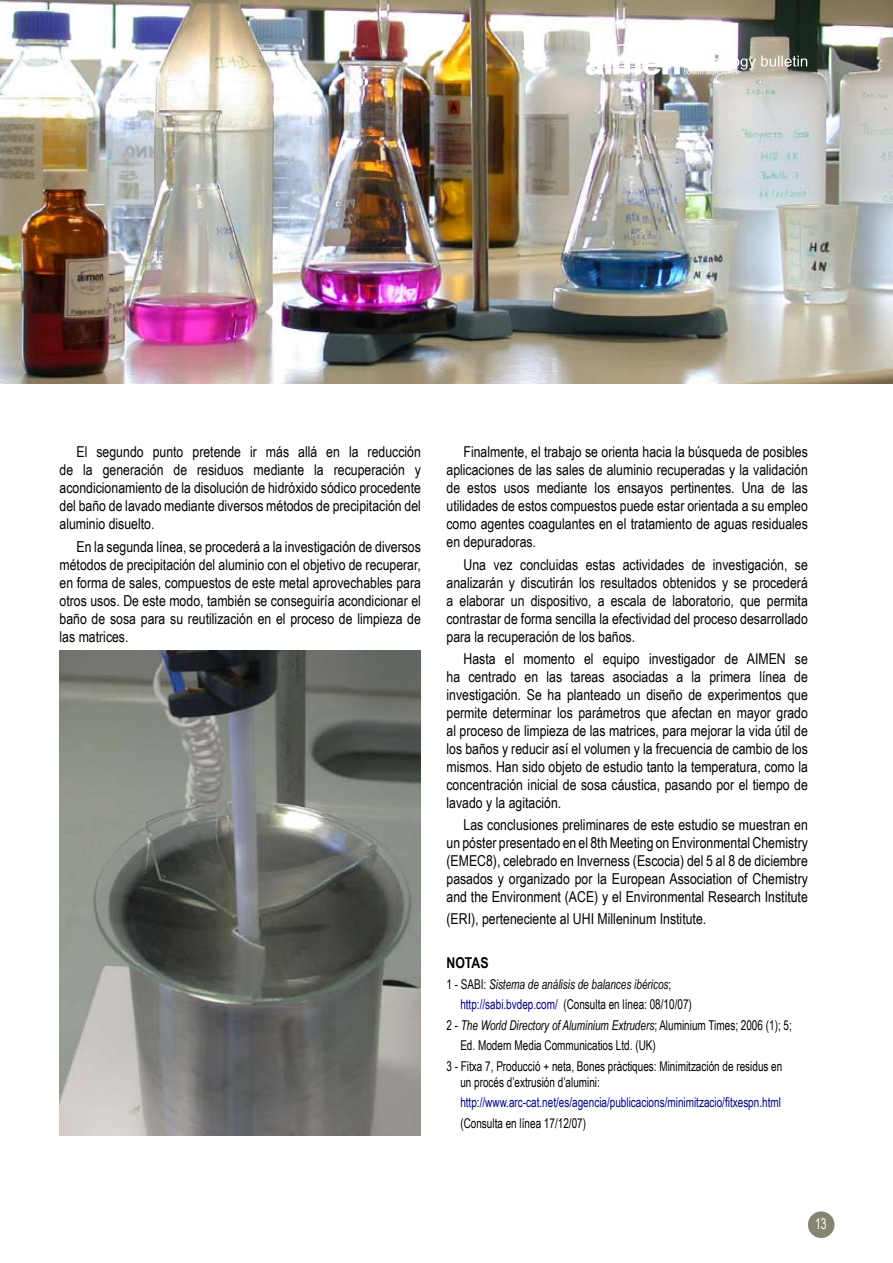
<style>
.page{position:relative;width:893px;height:1263px;background:#fff}
.page>*{position:absolute;margin:0;border:0;box-sizing:border-box;transform-origin:0 0}
.t1{font:15px/18px "Arial Narrow";color:#000;text-align:justify}
.t2{font:700 15px "Arial Narrow";color:#000}
.t3{font:15px "Arial Narrow";color:#fff;scale:.85 1}
.t4{font:13.5px "Arial Narrow";color:#000;scale:.9 1}
.t5{font:italic 13.5px "Arial Narrow";color:#000;scale:.9 1}
.t6{font:13.5px "Arial Narrow";color:#000080;scale:.9 1}
.s1{font-style:normal}
.s2{color:#000080}
</style>
<div class="page">
<div style="left:808px;top:1211px;width:26px;height:27px;background:#878572;border-radius:50%"></div>
<img style="left:0;top:0;width:893px;height:383px">
<img style="left:60px;top:650px;width:361px;height:485px">
<svg style="left:586px;top:43px;width:221px;height:32px"></svg>
<p class="t1" style="left:60px;top:443px;width:363px;text-indent:17px">El segundo punto pretende ir más allá en la reducción de la generación de residuos mediante la recuperación y acondicionamiento de la disolución de hidróxido sódico procedente del baño de lavado mediante diversos métodos de precipitación del aluminio disuelto.</p>
<p class="t1" style="left:60px;top:537px;width:363px;text-indent:17px">En la segunda línea, se procederá a la investigación de diversos métodos de precipitación del aluminio con el objetivo de recuperar, en forma de sales, compuestos de este metal aprovechables para otros usos. De este modo, también se conseguiría acondicionar el baño de sosa para su reutilización en el proceso de limpieza de las matrices.</p>
<p class="t1" style="left:446px;top:443px;width:363px;text-indent:17px">Finalmente, el trabajo se orienta hacia la búsqueda de posibles aplicaciones de las sales de aluminio recuperadas y la validación de estos usos mediante los ensayos pertinentes. Una de las utilidades de estos compuestos puede estar orientada a su empleo como agentes coagulantes en el tratamiento de aguas residuales en depuradoras.</p>
<p class="t1" style="left:446px;top:555px;width:363px;text-indent:17px">Una vez concluidas estas actividades de investigación, se analizarán y discutirán los resultados obtenidos y se procederá a elaborar un dispositivo, a escala de laboratorio, que permita contrastar de forma sencilla la efectividad del proceso desarrollado para la recuperación de los baños.</p>
<p class="t1" style="left:446px;top:649px;width:363px;text-indent:17px">Hasta el momento el equipo investigador de AIMEN se ha centrado en las tareas asociadas a la primera línea de investigación. Se ha planteado un diseño de experimentos que permite determinar los parámetros que afectan en mayor grado al proceso de limpieza de las matrices, para mejorar la vida útil de los baños y reducir así el volumen y la frecuencia de cambio de los mismos. Han sido objeto de estudio tanto la temperatura, como la concentración inicial de sosa cáustica, pasando por el tiempo de lavado y la agitación.</p>
<p class="t1" style="left:446px;top:815px;width:363px;text-indent:17px">Las conclusiones preliminares de este estudio se muestran en un póster presentado en el 8th Meeting on Environmental Chemistry (EMEC8), celebrado en Inverness (Escocia) del 5 al 8 de diciembre pasados y organizado por la European Association of Chemistry and the Environment (ACE) y el Environmental Research Institute</p>
<p class="t1" style="left:446px;top:909px;width:261px">(ERI), perteneciente al UHI Milleninum Institute.</p>
<p class="t2" style="left:446px;top:952px;width:44px">NOTAS</p>
<p class="t5" style="left:446px;top:975px;width:251px"><span class="s1">1 - SABI:</span> Sistema de análisis de balances ibéricos<span class="s1">;</span></p>
<p class="t4" style="left:460px;top:994px;width:259px"><span class="s2">http://sabi.bvdep.com/</span> (Consulta en línea: 08/10/07)</p>
<p class="t5" style="left:446px;top:1015px;width:385px"><span class="s1">2 -</span> The World Directory of Aluminium Extruders<span class="s1">; Aluminium Times; 2006 (1); 5;</span></p>
<p class="t4" style="left:460px;top:1035px;width:219px">Ed. Modern Media Communicatios Ltd. (UK)</p>
<p class="t4" style="left:446px;top:1056px;width:375px">3 - Fitxa 7, Producció + neta, Bones pràctiques: Minimitzación de residus en</p>
<p class="t4" style="left:460px;top:1072px;width:157px">un procés d’extrusión d’alumini:</p>
<p class="t6" style="left:460px;top:1092px;width:358px">http://www.arc-cat.net/es/agencia/publicacions/minimitzacio/fitxespn.html</p>
<p class="t4" style="left:460px;top:1113px;width:141px">(Consulta en línea 17/12/07)</p>
<p class="t3" style="left:815px;top:1212px;width:15px">13</p>
</div>
